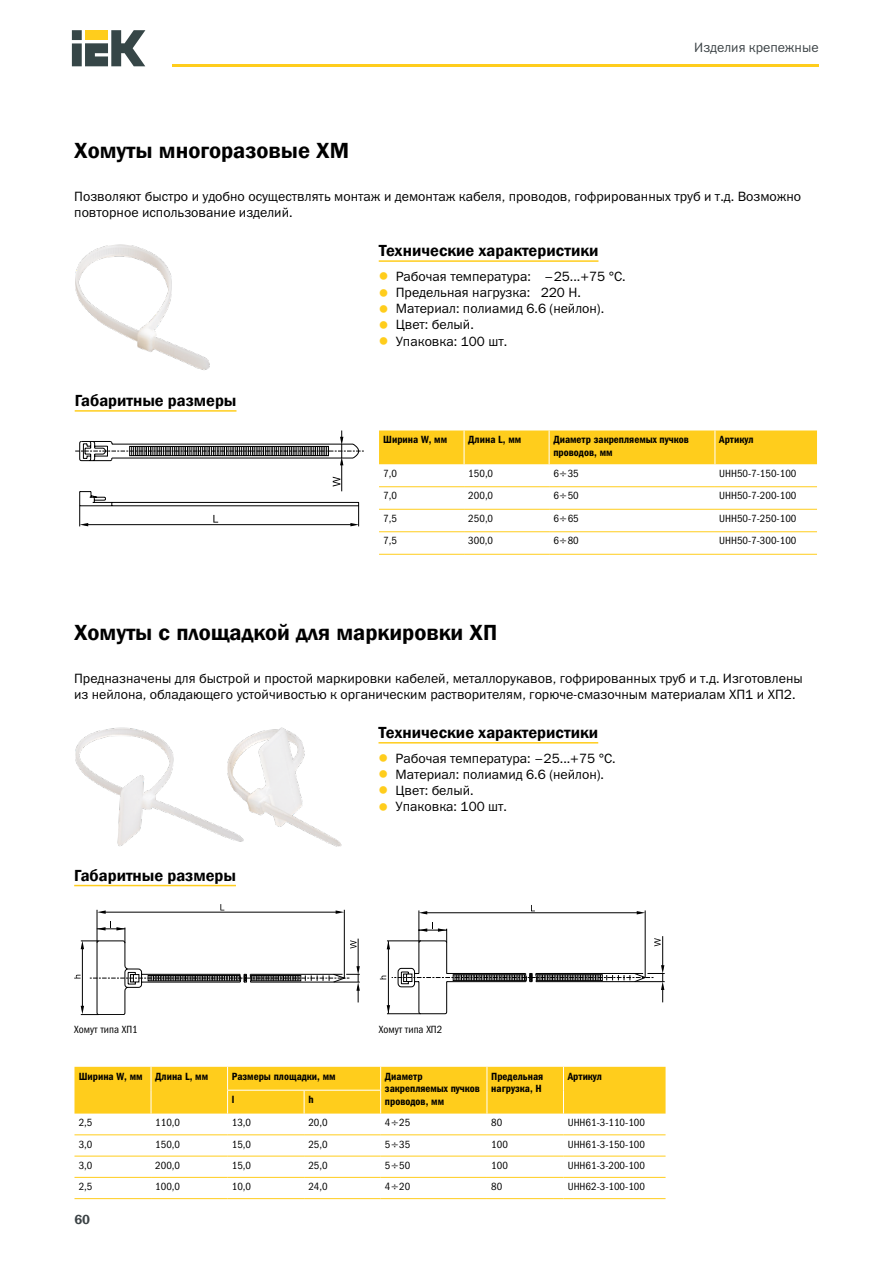
<style>
.page{position:relative;width:893px;height:1263px;background:#fff}
.page>*{position:absolute;margin:0;border:0;box-sizing:border-box;transform-origin:0 0}
.t1{font:600 22.5px "Franklin Gothic";color:#000}
.t2{font:600 16.5px "Franklin Gothic";color:#000}
.t3{font:13.5px/16.2px "Franklin Gothic Book C";color:#000}
.t4{font:13.5px "Franklin Gothic Book C";color:#3c4346}
.t5{font:600 13.5px "Franklin Gothic";color:#3c4346}
.t6{font:10.5px "Franklin Gothic Book Cond C";color:#000}
.t7{font:10.5px/12.6px "Franklin Gothic Demi Cond C";color:#000}
.s1{color:#ffcd1c}
</style>
<div class="page">
<hr style="left:172px;top:64px;width:647px;height:2px;background:#ffcd1c">
<svg style="left:72px;top:30px;width:73px;height:36px"></svg>
<hr style="left:379px;top:260px;width:219px;height:2px;background:#ffcd1c">
<img style="left:75px;top:245px;width:135px;height:125px">
<svg style="left:75px;top:430px;width:289px;height:96px"></svg>
<div style="left:379px;top:430px;width:438px;height:34px;background:#ffcd1c"></div>
<hr style="left:379px;top:486px;width:85px;height:1px;background:#ffcd1c">
<hr style="left:464px;top:486px;width:85px;height:1px;background:#ffcd1c">
<hr style="left:549px;top:486px;width:166px;height:1px;background:#ffcd1c">
<hr style="left:715px;top:486px;width:102px;height:1px;background:#ffcd1c">
<hr style="left:379px;top:509px;width:85px;height:1px;background:#ffcd1c">
<hr style="left:464px;top:509px;width:85px;height:1px;background:#ffcd1c">
<hr style="left:549px;top:509px;width:166px;height:1px;background:#ffcd1c">
<hr style="left:715px;top:509px;width:102px;height:1px;background:#ffcd1c">
<hr style="left:379px;top:531px;width:85px;height:1px;background:#ffcd1c">
<hr style="left:464px;top:531px;width:85px;height:1px;background:#ffcd1c">
<hr style="left:549px;top:531px;width:166px;height:1px;background:#ffcd1c">
<hr style="left:715px;top:531px;width:102px;height:1px;background:#ffcd1c">
<hr style="left:379px;top:554px;width:85px;height:1px;background:#ffcd1c">
<hr style="left:464px;top:554px;width:85px;height:1px;background:#ffcd1c">
<hr style="left:549px;top:554px;width:166px;height:1px;background:#ffcd1c">
<hr style="left:715px;top:554px;width:102px;height:1px;background:#ffcd1c">
<hr style="left:464px;top:430px;width:1px;height:34px;background:#fff">
<hr style="left:549px;top:430px;width:1px;height:34px;background:#fff">
<hr style="left:715px;top:430px;width:1px;height:34px;background:#fff">
<hr style="left:75px;top:410px;width:161px;height:2px;background:#ffcd1c">
<hr style="left:378px;top:742px;width:220px;height:1px;background:#ffcd1c">
<img style="left:75px;top:727px;width:151px;height:120px">
<img style="left:226px;top:727px;width:116px;height:120px">
<hr style="left:97px;top:910px;width:1px;height:33px;background:#000">
<hr style="left:344px;top:910px;width:1px;height:68px;background:#000">
<hr style="left:102px;top:912px;width:237px;height:1px;background:#000">
<svg style="left:97px;top:910px;width:9px;height:4px"></svg>
<svg style="left:336px;top:910px;width:8px;height:4px"></svg>
<svg style="left:220px;top:904px;width:4px;height:6px"></svg>
<svg style="left:74px;top:921px;width:286px;height:94px"></svg>
<hr style="left:419px;top:910px;width:1px;height:33px;background:#000">
<hr style="left:645px;top:910px;width:1px;height:67px;background:#000">
<hr style="left:424px;top:912px;width:216px;height:1px;background:#000">
<svg style="left:419px;top:911px;width:8px;height:3px"></svg>
<svg style="left:637px;top:911px;width:8px;height:3px"></svg>
<svg style="left:380px;top:922px;width:285px;height:92px"></svg>
<hr style="left:74px;top:1134px;width:77px;height:1px;background:#ffcd1c">
<hr style="left:151px;top:1134px;width:77px;height:1px;background:#ffcd1c">
<hr style="left:228px;top:1134px;width:76px;height:1px;background:#ffcd1c">
<hr style="left:304px;top:1134px;width:77px;height:1px;background:#ffcd1c">
<hr style="left:381px;top:1134px;width:106px;height:1px;background:#ffcd1c">
<hr style="left:487px;top:1134px;width:76px;height:1px;background:#ffcd1c">
<hr style="left:563px;top:1134px;width:103px;height:1px;background:#ffcd1c">
<hr style="left:74px;top:1156px;width:77px;height:1px;background:#ffcd1c">
<hr style="left:151px;top:1156px;width:77px;height:1px;background:#ffcd1c">
<hr style="left:228px;top:1156px;width:76px;height:1px;background:#ffcd1c">
<hr style="left:304px;top:1156px;width:77px;height:1px;background:#ffcd1c">
<hr style="left:381px;top:1156px;width:106px;height:1px;background:#ffcd1c">
<hr style="left:487px;top:1156px;width:76px;height:1px;background:#ffcd1c">
<hr style="left:563px;top:1156px;width:103px;height:1px;background:#ffcd1c">
<hr style="left:74px;top:1177px;width:77px;height:1px;background:#ffcd1c">
<hr style="left:151px;top:1177px;width:77px;height:1px;background:#ffcd1c">
<hr style="left:228px;top:1177px;width:76px;height:1px;background:#ffcd1c">
<hr style="left:304px;top:1177px;width:77px;height:1px;background:#ffcd1c">
<hr style="left:381px;top:1177px;width:106px;height:1px;background:#ffcd1c">
<hr style="left:487px;top:1177px;width:76px;height:1px;background:#ffcd1c">
<hr style="left:563px;top:1177px;width:103px;height:1px;background:#ffcd1c">
<hr style="left:74px;top:1198px;width:77px;height:1px;background:#ffcd1c">
<hr style="left:151px;top:1198px;width:77px;height:1px;background:#ffcd1c">
<hr style="left:228px;top:1198px;width:76px;height:1px;background:#ffcd1c">
<hr style="left:304px;top:1198px;width:77px;height:1px;background:#ffcd1c">
<hr style="left:381px;top:1198px;width:106px;height:1px;background:#ffcd1c">
<hr style="left:487px;top:1198px;width:76px;height:1px;background:#ffcd1c">
<hr style="left:563px;top:1198px;width:103px;height:1px;background:#ffcd1c">
<div style="left:74px;top:1067px;width:592px;height:46px;background:#ffcd1c"></div>
<hr style="left:74px;top:885px;width:162px;height:1px;background:#ffcd1c">
<p class="t4" style="left:694px;top:40px;width:126px">Изделия крепежные</p>
<h1 class="t1" style="left:74px;top:137px;width:276px">Хомуты многоразовые ХМ</h1>
<p class="t3" style="left:74px;top:188px;width:728px">Позволяют быстро и удобно осуществлять монтаж и демонтаж кабеля, проводов, гофрированных труб и т.д. Возможно повторное использование изделий.</p>
<p class="t2" style="left:379px;top:240px;width:221px">Технические характеристики</p>
<p class="t3" style="left:379px;top:268px;width:249px"><span class="s1">•</span> Рабочая температура: –25...+75 °C.</p>
<p class="t3" style="left:379px;top:284px;width:204px"><span class="s1">•</span> Предельная нагрузка: 220 Н.</p>
<p class="t3" style="left:379px;top:300px;width:227px"><span class="s1">•</span> Материал: полиамид 6.6 (нейлон).</p>
<p class="t3" style="left:379px;top:316px;width:97px"><span class="s1">•</span> Цвет: белый.</p>
<p class="t3" style="left:379px;top:333px;width:130px"><span class="s1">•</span> Упаковка: 100 шт.</p>
<p class="t2" style="left:75px;top:390px;width:163px">Габаритные размеры</p>
<p class="t7" style="left:383px;top:433px;width:65px">Ширина W, мм</p>
<p class="t7" style="left:468px;top:433px;width:54px">Длина L, мм</p>
<p class="t7" style="left:553px;top:433px;width:137px">Диаметр закрепляемых пучков проводов, мм</p>
<p class="t7" style="left:719px;top:433px;width:36px">Артикул</p>
<p class="t6" style="left:383px;top:468px;width:15px">7,0</p>
<p class="t6" style="left:468px;top:468px;width:26px">150,0</p>
<p class="t6" style="left:553px;top:468px;width:27px">6÷ 35</p>
<p class="t6" style="left:719px;top:468px;width:79px">UHH50-7-150-100</p>
<p class="t6" style="left:383px;top:490px;width:15px">7,0</p>
<p class="t6" style="left:468px;top:490px;width:26px">200,0</p>
<p class="t6" style="left:553px;top:490px;width:27px">6 ÷50</p>
<p class="t6" style="left:719px;top:490px;width:79px">UHH50-7-200-100</p>
<p class="t6" style="left:383px;top:513px;width:15px">7,5</p>
<p class="t6" style="left:468px;top:513px;width:26px">250,0</p>
<p class="t6" style="left:553px;top:513px;width:27px">6÷ 65</p>
<p class="t6" style="left:719px;top:513px;width:79px">UHH50-7-250-100</p>
<p class="t6" style="left:383px;top:535px;width:15px">7,5</p>
<p class="t6" style="left:468px;top:535px;width:26px">300,0</p>
<p class="t6" style="left:553px;top:535px;width:27px">6 ÷80</p>
<p class="t6" style="left:719px;top:535px;width:79px">UHH50-7-300-100</p>
<h1 class="t1" style="left:74px;top:618px;width:425px">Хомуты с площадкой для маркировки ХП</h1>
<p class="t3" style="left:74px;top:670px;width:730px">Предназначены для быстрой и простой маркировки кабелей, металлорукавов, гофрированных труб и т.д. Изготовлены из нейлона, обладающего устойчивостью к органическим растворителям, горюче-смазочным материалам ХП1 и ХП2.</p>
<p class="t2" style="left:378px;top:722px;width:221px">Технические характеристики</p>
<p class="t3" style="left:378px;top:750px;width:239px"><span class="s1">•</span> Рабочая температура: –25...+75 °C.</p>
<p class="t3" style="left:378px;top:766px;width:227px"><span class="s1">•</span> Материал: полиамид 6.6 (нейлон).</p>
<p class="t3" style="left:378px;top:782px;width:97px"><span class="s1">•</span> Цвет: белый.</p>
<p class="t3" style="left:378px;top:798px;width:130px"><span class="s1">•</span> Упаковка: 100 шт.</p>
<p class="t2" style="left:74px;top:865px;width:163px">Габаритные размеры</p>
<p class="t6" style="left:74px;top:1023px;width:65px">Хомут типа ХП1</p>
<p class="t6" style="left:379px;top:1023px;width:65px">Хомут типа ХП2</p>
<p class="t7" style="left:79px;top:1069px;width:131px">Ширина W, мм Длина L, мм</p>
<p class="t7" style="left:232px;top:1069px;width:105px">Размеры площадки, мм</p>
<p class="t7" style="left:385px;top:1069px;width:97px">Диаметр закрепляемых пучков проводов, мм</p>
<p class="t7" style="left:491px;top:1069px;width:54px">Предельная нагрузка, Н</p>
<p class="t7" style="left:568px;top:1069px;width:36px">Артикул</p>
<p class="t7" style="left:232px;top:1093px;width:4px">l</p>
<p class="t7" style="left:308px;top:1093px;width:7px">h</p>
<p class="t6" style="left:79px;top:1117px;width:15px">2,5</p>
<p class="t6" style="left:155px;top:1117px;width:26px">110,0</p>
<p class="t6" style="left:232px;top:1117px;width:21px">13,0</p>
<p class="t6" style="left:308px;top:1117px;width:21px">20,0</p>
<p class="t6" style="left:385px;top:1117px;width:27px">4 25</p>
<p class="t6" style="left:491px;top:1117px;width:13px">80</p>
<p class="t6" style="left:568px;top:1117px;width:79px">UHH61-3-110-100</p>
<p class="t6" style="left:79px;top:1138px;width:15px">3,0</p>
<p class="t6" style="left:155px;top:1138px;width:26px">150,0</p>
<p class="t6" style="left:232px;top:1138px;width:21px">15,0</p>
<p class="t6" style="left:308px;top:1138px;width:21px">25,0</p>
<p class="t6" style="left:385px;top:1138px;width:27px">5÷ 35</p>
<p class="t6" style="left:491px;top:1138px;width:18px">100</p>
<p class="t6" style="left:568px;top:1138px;width:79px">UHH61-3-150-100</p>
<p class="t6" style="left:79px;top:1159px;width:15px">3,0</p>
<p class="t6" style="left:155px;top:1159px;width:26px">200,0</p>
<p class="t6" style="left:232px;top:1159px;width:21px">15,0</p>
<p class="t6" style="left:308px;top:1159px;width:21px">25,0</p>
<p class="t6" style="left:385px;top:1159px;width:27px">5÷ 50</p>
<p class="t6" style="left:491px;top:1159px;width:18px">100</p>
<p class="t6" style="left:568px;top:1159px;width:79px">UHH61-3-200-100</p>
<p class="t6" style="left:79px;top:1181px;width:15px">2,5</p>
<p class="t6" style="left:155px;top:1181px;width:26px">100,0</p>
<p class="t6" style="left:232px;top:1181px;width:21px">10,0</p>
<p class="t6" style="left:308px;top:1181px;width:21px">24,0</p>
<p class="t6" style="left:385px;top:1181px;width:27px">4 ÷20</p>
<p class="t6" style="left:491px;top:1181px;width:13px">80</p>
<p class="t6" style="left:568px;top:1181px;width:79px">UHH62-3-100-100</p>
<p class="t5" style="left:74px;top:1211px;width:17px">60</p>
</div>
